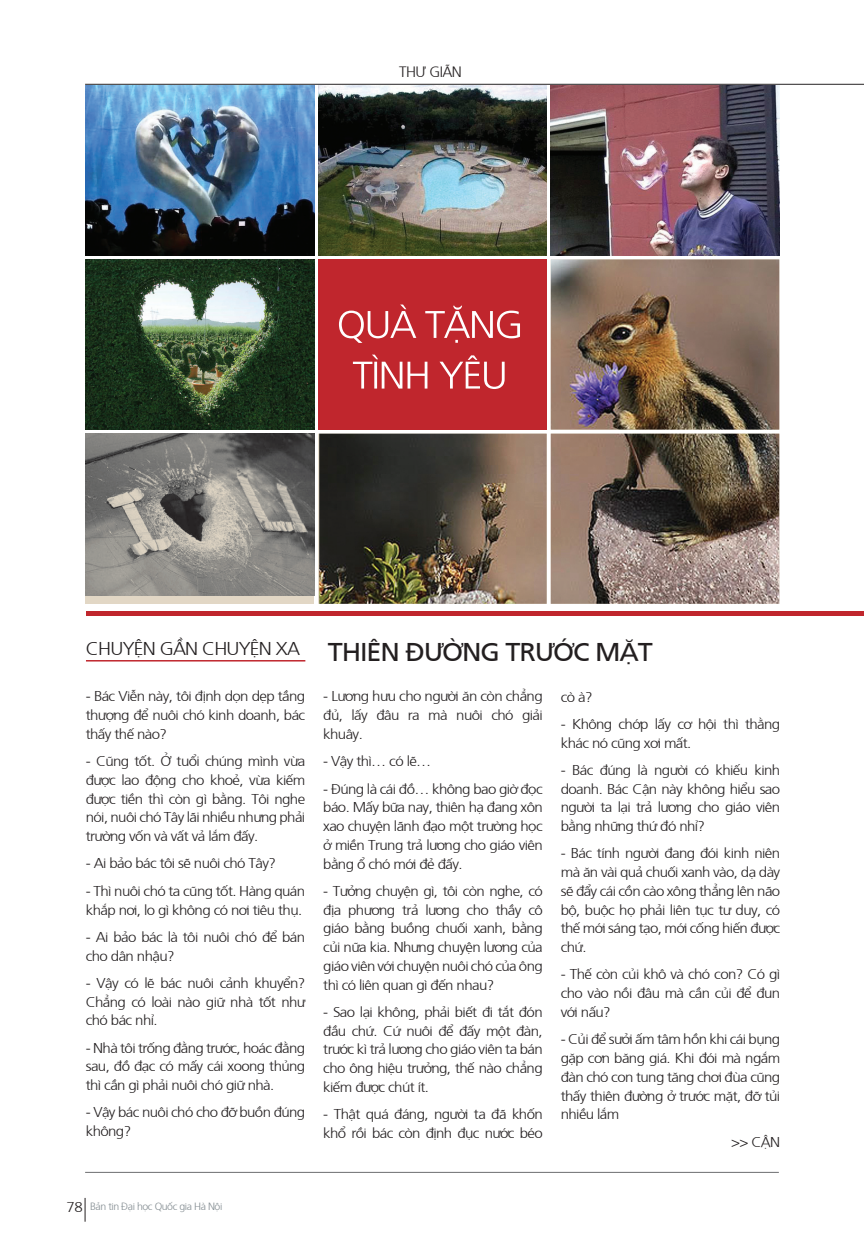
<style>
.page{position:relative;width:864px;height:1242px;background:#fff}
.page>*{position:absolute;margin:0;border:0;box-sizing:border-box;transform-origin:0 0}
.t1{font:25.65px "Frutiger";letter-spacing:-.04em;color:#231f20;scale:1.05 1}
.t2{font:300 15px "Frutiger";letter-spacing:-.04em;color:#231f20}
.t3{font:300 14.25px/18.8px "Frutiger";letter-spacing:-.04em;color:#231f20;text-align:justify;scale:1.05 1}
.t4{font:300 10.5px "Frutiger";letter-spacing:-.04em;color:#838c91}
.s1{font-size:14.25px;color:#231f20}
</style>
<div class="page">
<img style="left:85px;top:85px;width:229px;height:170px">
<img style="left:318px;top:85px;width:228px;height:170px">
<img style="left:550px;top:85px;width:229px;height:170px">
<img style="left:85px;top:259px;width:229px;height:170px">
<hr style="left:86px;top:611px;width:777px;height:4px;background:#c0262d">
<div style="left:85px;top:434px;width:229px;height:170px;background:#e2d7c5"></div>
<img style="left:85px;top:434px;width:229px;height:161px">
<img style="left:319px;top:259px;width:460px;height:345px">
<svg style="left:353px;top:355px;width:151px;height:34px"></svg>
<svg style="left:339px;top:304px;width:181px;height:39px"></svg>
<hr style="left:86px;top:660px;width:219px;height:1px;background:#c0262d">
<hr style="left:85px;top:84px;width:778px;height:1px;background:#262324">
<hr style="left:85px;top:1172px;width:693px;height:1px;background:#6c6d70">
<svg style="left:85px;top:1198px;width:1px;height:23px"></svg>
<p class="t2" style="left:399px;top:61px;width:64px">THƯ GIÃN</p>
<h1 class="t1" style="left:86px;top:634px;width:541px"><sup>CHUYỆN</sup> <sup>GẦN</sup> <sup>CHUYỆN</sup> <sup>XA</sup> THIÊN ĐƯỜNG TRƯỚC MẶT</h1>
<p class="t3" style="left:86px;top:686px;width:210px">- Bác Viễn này, tôi định dọn dẹp tầng thượng để nuôi chó kinh doanh, bác thấy thế nào?</p>
<p class="t3" style="left:86px;top:751px;width:210px">- Cũng tốt. Ở tuổi chúng mình vừa được lao động cho khoẻ, vừa kiếm được tiền thì còn gì bằng. Tôi nghe nói, nuôi chó Tây lãi nhiều nhưng phải trường vốn và vất vả lắm đấy.</p>
<p class="t3" style="left:86px;top:853px;width:182px">- Ai bảo bác tôi sẽ nuôi chó Tây?</p>
<p class="t3" style="left:86px;top:880px;width:210px">- Thì nuôi chó ta cũng tốt. Hàng quán khắp nơi, lo gì không có nơi tiêu thụ.</p>
<p class="t3" style="left:86px;top:926px;width:210px">- Ai bảo bác là tôi nuôi chó để bán cho dân nhậu?</p>
<p class="t3" style="left:86px;top:972px;width:210px">- Vậy có lẽ bác nuôi cảnh khuyển?<br>Chẳng có loài nào giữ nhà tốt như chó bác nhỉ.</p>
<p class="t3" style="left:86px;top:1037px;width:210px">- Nhà tôi trống đằng trước, hoác đằng sau, đồ đạc có mấy cái xoong thủng thì cần gì phải nuôi chó giữ nhà.</p>
<p class="t3" style="left:86px;top:1102px;width:210px">- Vậy bác nuôi chó cho đỡ buồn đúng không?</p>
<p class="t3" style="left:323px;top:686px;width:210px">- Lương hưu cho người ăn còn chẳng đủ, lấy đâu ra mà nuôi chó giải khuây.</p>
<p class="t3" style="left:323px;top:751px;width:104px">- Vậy thì… có lẽ…</p>
<p class="t3" style="left:323px;top:778px;width:210px">- Đúng là cái đồ… không bao giờ đọc báo. Mấy bữa nay, thiên hạ đang xôn xao chuyện lãnh đạo một trường học ở miền Trung trả lương cho giáo viên bằng ổ chó mới đẻ đấy.</p>
<p class="t3" style="left:323px;top:880px;width:210px">- Tưởng chuyện gì, tôi còn nghe, có địa phương trả lương cho thầy cô giáo bằng buồng chuối xanh, bằng củi nữa kia. Nhưng chuyện lương của giáo viên với chuyện nuôi chó của ông thì có liên quan gì đến nhau?</p>
<p class="t3" style="left:323px;top:1001px;width:210px">- Sao lại không, phải biết đi tắt đón đầu chứ. Cứ nuôi để đấy một đàn, trước kì trả lương cho giáo viên ta bán cho ông hiệu trưởng, thế nào chẳng kiếm được chút ít.</p>
<p class="t3" style="left:323px;top:1104px;width:210px">- Thật quá đáng, người ta đã khốn khổ rồi bác còn định đục nước béo</p>
<p class="t3" style="left:560px;top:686px;width:32px">cò à?</p>
<p class="t3" style="left:560px;top:713px;width:210px">- Không chớp lấy cơ hội thì thằng khác nó cũng xơi mất.</p>
<p class="t3" style="left:560px;top:759px;width:210px">- Bác đúng là người có khiếu kinh doanh. Bác Cận này không hiểu sao người ta lại trả lương cho giáo viên bằng những thứ đó nhỉ?</p>
<p class="t3" style="left:560px;top:843px;width:210px">- Bác tính người đang đói kinh niên mà ăn vài quả chuối xanh vào, dạ dày sẽ đẩy cái cồn cào xông thẳng lên não bộ, buộc họ phải liên tục tư duy, có thế mới sáng tạo, mới cống hiến được chứ.</p>
<p class="t3" style="left:560px;top:964px;width:210px">- Thế còn củi khô và chó con? Có gì cho vào nồi đâu mà cần củi để đun với nấu?</p>
<p class="t3" style="left:560px;top:1029px;width:210px">- Củi để sưởi ấm tâm hồn khi cái bụng gặp cơn băng giá. Khi đói mà ngắm đàn chó con tung tăng chơi đùa cũng thấy thiên đường ở trước mặt, đỡ tủi nhiều lắm</p>
<p class="t3" style="left:730px;top:1131px;width:46px">&gt;&gt; cận</p>
<p class="t4" style="left:67px;top:1198px;width:157px"><span class="s1">78</span> Bản tin Đại học Quốc gia Hà Nội</p>
</div>
